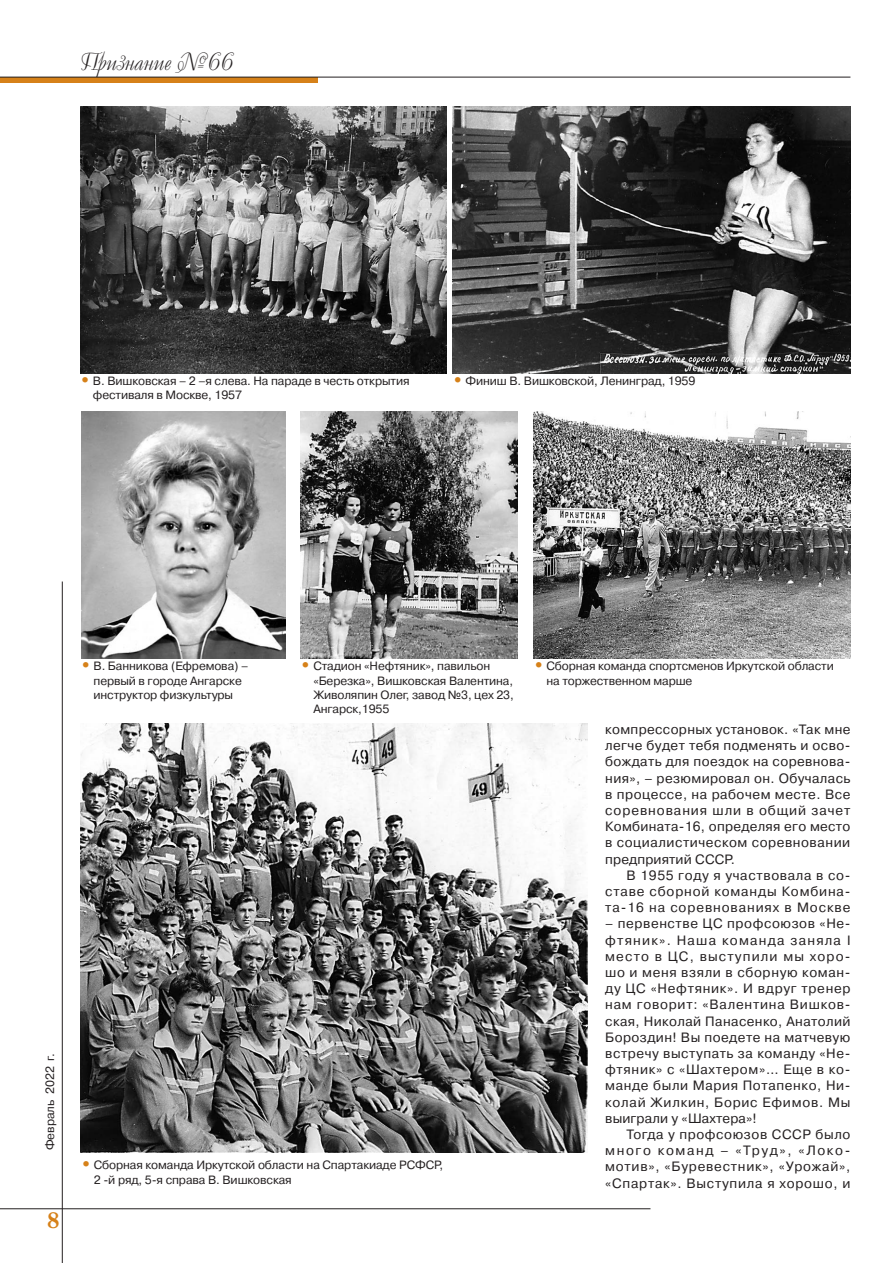
<style>
.page{position:relative;width:893px;height:1263px;background:#fff}
.page>*{position:absolute;margin:0;border:0;box-sizing:border-box;transform-origin:0 0}
.t1{font:25.2px "Decor C";color:#231f20}
.t2{font:700 23.4px "New Baskerville C";color:#d68119}
.t3{font:13.5px/16.2px "Pragmatica C";letter-spacing:.055em;color:#231f20;text-align:justify}
.t4{font:12px/14.4px "Pragmatica C";letter-spacing:-.01em;color:#231f20}
.s1{font-weight:700;font-size:15px;color:#d68119}
</style>
<div class="page">
<div style="left:0;top:77px;width:317px;height:6px;background:#d68119"></div>
<hr style="left:0;top:77px;width:850px;height:1px;background:#231f20">
<hr style="left:62px;top:581px;width:1px;height:682px;background:#231f20">
<hr style="left:0;top:1208px;width:650px;height:1px;background:#231f20">
<img style="left:81px;top:106px;width:365px;height:267px">
<img style="left:81px;top:411px;width:205px;height:248px">
<img style="left:453px;top:106px;width:397px;height:267px">
<img style="left:301px;top:411px;width:216px;height:248px">
<img style="left:534px;top:411px;width:316px;height:248px">
<img style="left:81px;top:723px;width:507px;height:430px">
<h1 class="t1" style="left:80px;top:47px;width:155px">Признание №66</h1>
<p class="t4" style="left:93px;top:373px;width:318px;text-indent:-13px"><span class="s1">•</span> В. Вишковская – 2 –я слева. На параде в честь открытия фестиваля в Москве, 1957</p>
<p class="t4" style="left:453px;top:373px;width:244px"><span class="s1">•</span> Финиш В. Вишковской, Ленинград, 1959</p>
<p class="t4" style="left:43px;top:1150px;width:98px;rotate:-90deg">Февраль 2022 г.</p>
<h2 class="t2" style="left:47px;top:1207px;width:14px">8</h2>
<p class="t4" style="left:81px;top:659px;width:169px;text-align:center"><span class="s1">•</span> В. Банникова (Ефремова) – первый в городе Ангарске инструктор физкультуры</p>
<p class="t4" style="left:313px;top:659px;width:202px;text-indent:-13px"><span class="s1">•</span> Стадион «Нефтяник», павильон «Березка», Вишковская Валентина,<br>Живоляпин Олег, завод №3, цех 23,<br>Ангарск,1955</p>
<p class="t4" style="left:546px;top:659px;width:289px;text-indent:-13px"><span class="s1">•</span> Сборная команда спортсменов Иркутской области на торжественном марше</p>
<p class="t4" style="left:94px;top:1158px;width:351px;text-indent:-13px"><span class="s1">•</span> Сборная команда Иркутской области на Спартакиаде РСФСР,<br>2 -й ряд, 5-я справа В. Вишковская</p>
<p class="t3" style="left:605px;top:721px;width:247px">компрессорных установок. «Так мне легче будет тебя подменять и осво&shy;бождать для поездок на соревнова&shy;ния», – резюмировал он. Обучалась в процессе, на рабочем месте. Все соревнования шли в общий зачет Комбината-16, определяя его место в социалистическом соревновании предприятий СССР.</p>
<p class="t3" style="left:605px;top:867px;width:247px;text-indent:21px">В 1955 году я участвовала в со&shy;ставе сборной команды Комбина&shy;та-16 на соревнованиях в Москве</p>
<p class="t3" style="left:605px;top:916px;width:247px">– первенстве ЦС профсоюзов «Не&shy;фтяник». Наша команда заняла I место в ЦС, выступили мы хоро&shy;шо и меня взяли в сборную коман&shy;ду ЦС «Нефтяник». И вдруг тренер нам говорит: «Валентина Вишков&shy;ская, Николай Панасенко, Анатолий Бороздин! Вы поедете на матчевую встречу выступать за команду «Не&shy;фтяник» с «Шахтером»… Еще в ко&shy;манде были Мария Потапенко, Ни&shy;колай Жилкин, Борис Ефимов. Мы выиграли у «Шахтера»!</p>
<p class="t3" style="left:605px;top:1126px;width:247px;text-indent:21px">Тогда у профсоюзов СССР было много команд – «Труд», «Локо&shy;мотив», «Буревестник», «Урожай», «Спартак». Выступила я хорошо, и</p>
</div>
